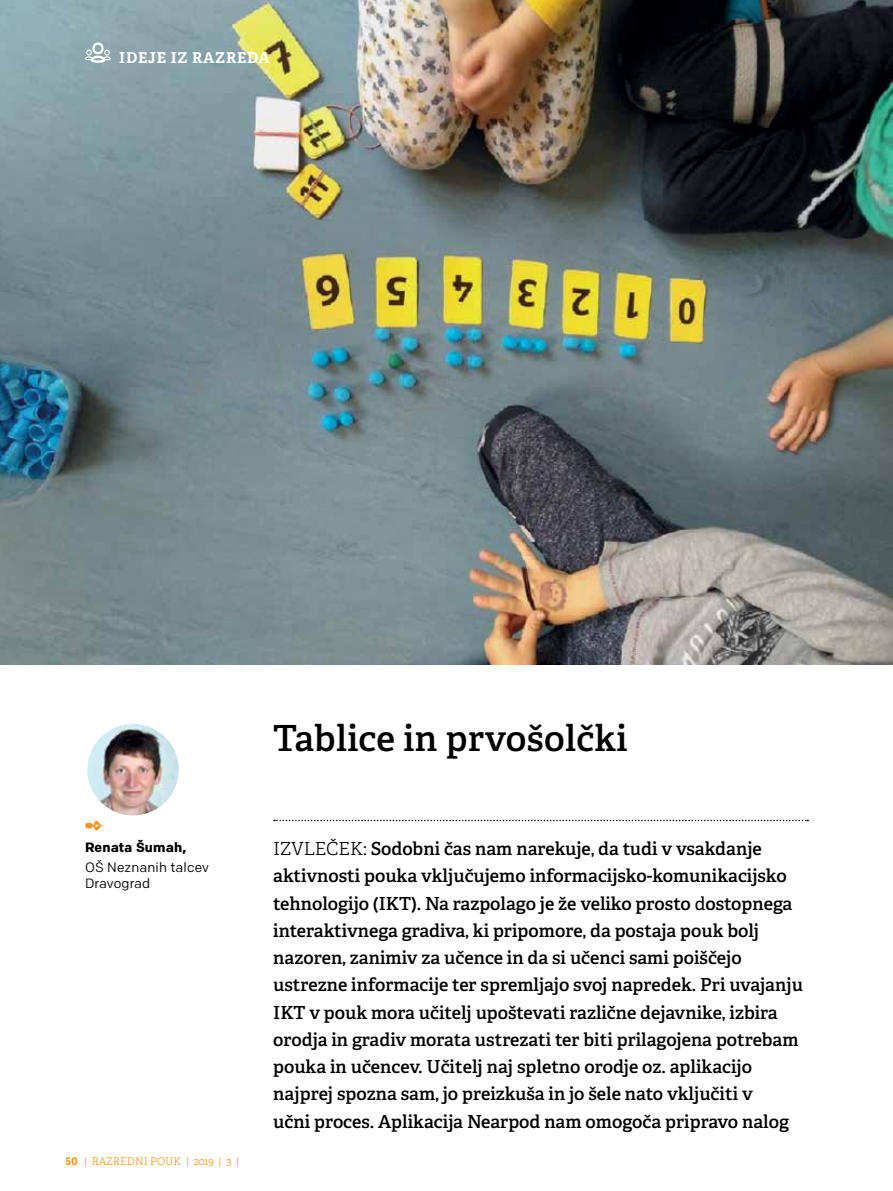
<style>
.page{position:relative;width:893px;height:1191px;background:#fff}
.page>*{position:absolute;margin:0;border:0;box-sizing:border-box;transform-origin:0 0}
.t1{font:600 36px "Adelle";letter-spacing:.01em;color:#000}
.t2{font:600 18px/27.3px "Adelle";color:#000}
.t3{font:700 15px "Adelle";color:#fff}
.t4{font:13.5px/16.2px "Chrono";letter-spacing:.01em;color:#000}
.t5{font:700 13.5px "Chrono";letter-spacing:.01em;color:#000}
.t6{font:300 10.5px "Adelle";color:#f7941e}
.s1{font-family:"Adelle Sans";font-weight:700}
.s2{font-weight:300}
.s3{font-weight:400}
</style>
<div class="page">
<img style="left:0;top:0;width:893px;height:664px">
<svg style="left:85px;top:42px;width:26px;height:21px"></svg>
<img style="left:87px;top:724px;width:92px;height:91px;border-radius:46px">
<svg style="left:274px;top:819px;width:534px;height:2px"></svg>
<p class="t3" style="left:119px;top:48px;width:11px">IDEJE</p>
<p class="t3" style="left:171px;top:48px;width:79px">IZ RAZ REDA</p>
<p class="t5" style="left:85px;top:838px;width:103px">Renata Šumah,</p>
<p class="t4" style="left:85px;top:859px;width:125px">OŠ Neznanih talcev<br>Dravograd</p>
<p class="t6" style="left:66px;top:1154px;width:175px"><span class="s1">50</span> | RAZREDNI POUK | 2019 | 3 |</p>
<h1 class="t1" style="left:273px;top:716px;width:356px">Tablice in prvošolčki</h1>
<p class="t2" style="left:273px;top:835px;width:531px"><span class="s2">IZVLEČEK:</span> Sodobni čas nam narekuje, da tudi v vsakdanje aktivnosti pouka vključujemo informacijsko-komunikacijsko tehnologijo (IKT). Na razpolago je že veliko prosto <span class="s3">d</span>ostopnega interaktivnega gradiva, ki pripomore, da postaja pouk bolj nazoren, zanimiv za učence in da si učenci sami poiščejo ustrezne informacije ter spremljajo svoj napredek. Pri uvajanju IKT v pouk mora učitelj upoštevati različne dejavnike, izbira orodja in gradiv morata ustrezati ter biti prilagojena potrebam pouka in učencev. Učitelj naj spletno orodje oz. aplikacijo najprej spozna sam, jo preizkuša in jo šele nato vključiti v<br>učni proces. Aplikacija Nearpod nam omogoča pripravo nalog</p>
</div>
